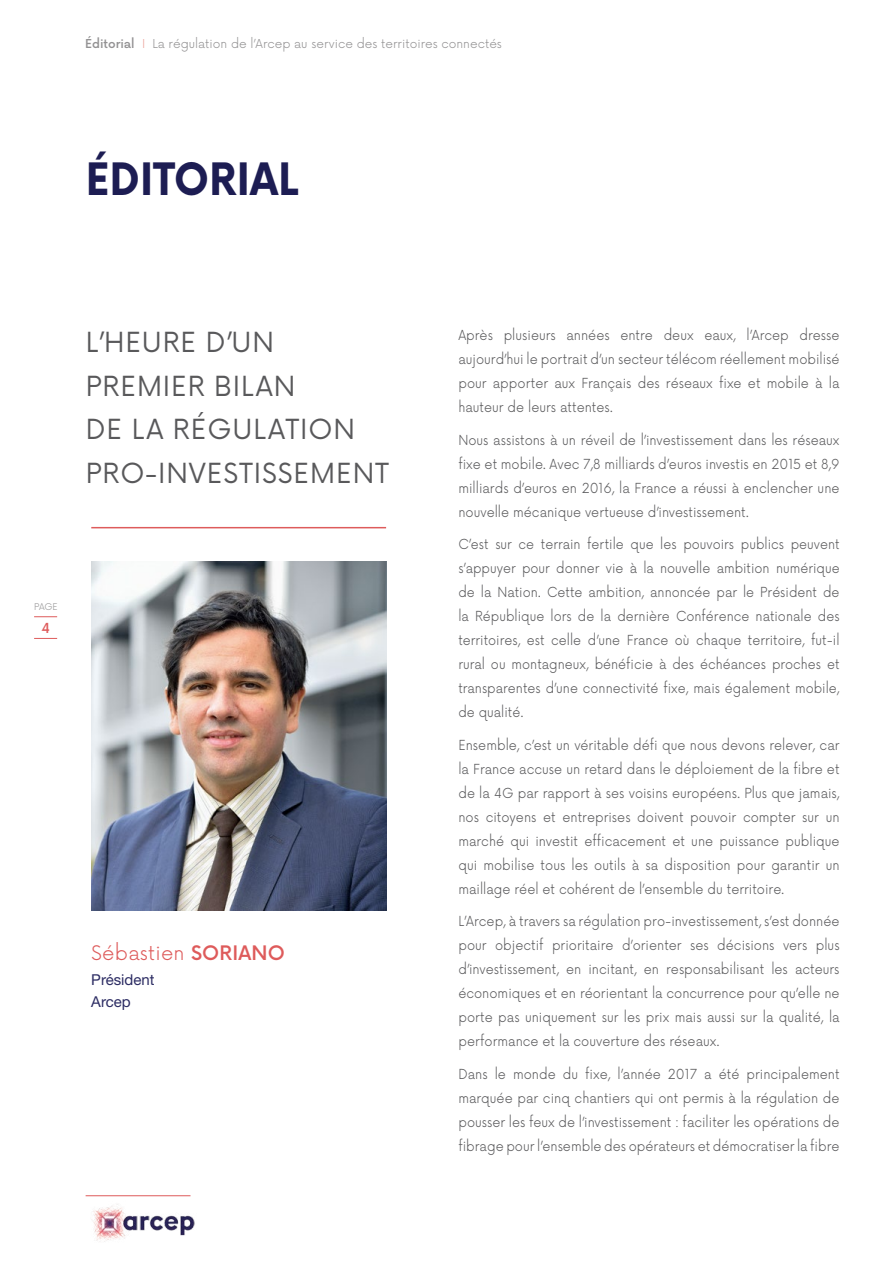
<style>
.page{position:relative;width:893px;height:1263px;background:#fff}
.page>*{position:absolute;margin:0;border:0;box-sizing:border-box;transform-origin:0 0}
.t1{font:700 43.5px "Now Alt";letter-spacing:.005em;color:#1d1d53;scale:.93 1}
.t2{font:27px/43.5px "Now Alt";letter-spacing:.035em;color:#59595b}
.t3{font:300 19.5px "Now Alt";letter-spacing:.01em;color:#de5b5b}
.t4{font:15px/22.5px "Helvetica Neue LT Std";color:#2c2c63}
.t5{font:300 13.5px/24px "Now Alt";color:#59595b;text-align:justify;scale:.94 1}
.t6{font:300 13.5px/24px "Now Alt";color:#59595b;text-align:justify;scale:.93 1}
.t7{font:500 13.5px "Now Alt";color:#de5b5b}
.t8{font:300 12px "Now Alt";color:#939293}
.t9{font:300 9px "Now Alt";color:#939293}
.s1{font-weight:500}
.s2{color:#eca299}
</style>
<div class="page">
<svg style="left:34px;top:616px;width:23px;height:1px"></svg>
<svg style="left:34px;top:638px;width:23px;height:1px"></svg>
<img style="left:93px;top:1204px;width:102px;height:38px">
<hr style="left:86px;top:1195px;width:104px;height:1px;background:#de5b5b">
<hr style="left:91px;top:527px;width:295px;height:1px;background:#de5b5b">
<img style="left:91px;top:561px;width:295px;height:349px">
<p class="t8" style="left:85px;top:34px;width:418px"><span class="s1">Éditorial</span> <span class="s2">I</span> La régulation de l’Arcep au service des territoires connectés</p>
<h1 class="t1" style="left:86px;top:147px;width:230px">ÉDITORIAL</h1>
<h2 class="t2" style="left:86px;top:319px;width:305px">L’HEURE D’UN<br>PREMIER BILAN<br>DE LA RÉGULATION<br>PRO-INVESTISSEMENT</h2>
<p class="t9" style="left:34px;top:599px;width:25px">PAGE</p>
<p class="t7" style="left:41px;top:617px;width:10px">4</p>
<h3 class="t3" style="left:91px;top:937px;width:195px">Sébastien <span class="s1">SORIANO</span></h3>
<p class="t4" style="left:91px;top:968px;width:65px">Président<br>Arcep</p>
<p class="t5" style="left:458px;top:322px;width:407px">Après plusieurs années entre deux eaux, l’Arcep dresse aujourd’hui le portrait d’un secteur télécom réellement mobilisé pour apporter aux Français des réseaux fixe et mobile à la hauteur de leurs attentes.</p>
<p class="t5" style="left:458px;top:427px;width:407px">Nous assistons à un réveil de l’investissement dans les réseaux fixe et mobile. Avec 7,8 milliards d’euros investis en 2015 et 8,9 milliards d’euros en 2016, la France a réussi à enclencher une nouvelle mécanique vertueuse d’investissement.</p>
<p class="t6" style="left:458px;top:531px;width:411px">C’est sur ce terrain fertile que les pouvoirs publics peuvent s’appuyer pour donner vie à la nouvelle ambition numérique de la Nation. Cette ambition, annoncée par le Président de la République lors de la dernière Conférence nationale des territoires, est celle d’une France où chaque territoire, fut-il rural ou montagneux, bénéficie à des échéances proches et transparentes d’une connectivité fixe, mais également mobile, de qualité.</p>
<p class="t5" style="left:458px;top:732px;width:407px">Ensemble, c’est un véritable défi que nous devons relever, car la France accuse un retard dans le déploiement de la fibre et de la 4G par rapport à ses voisins européens. Plus que jamais, nos citoyens et entreprises doivent pouvoir compter sur un marché qui investit efficacement et une puissance publique qui mobilise tous les outils à sa disposition pour garantir un maillage réel et cohérent de l’ensemble du territoire.</p>
<p class="t5" style="left:458px;top:908px;width:407px">L’Arcep, à travers sa régulation pro-investissement, s’est donnée pour objectif prioritaire d’orienter ses décisions vers plus d’investissement, en incitant, en responsabilisant les acteurs économiques et en réorientant la concurrence pour qu’elle ne porte pas uniquement sur les prix mais aussi sur la qualité, la performance et la couverture des réseaux.</p>
<p class="t5" style="left:458px;top:1061px;width:407px">Dans le monde du fixe, l’année 2017 a été principalement marquée par cinq chantiers qui ont permis à la régulation de pousser les feux de l’investissement : faciliter les opérations de fibrage pour l’ensemble des opérateurs et démocratiser la fibre</p>
</div>
